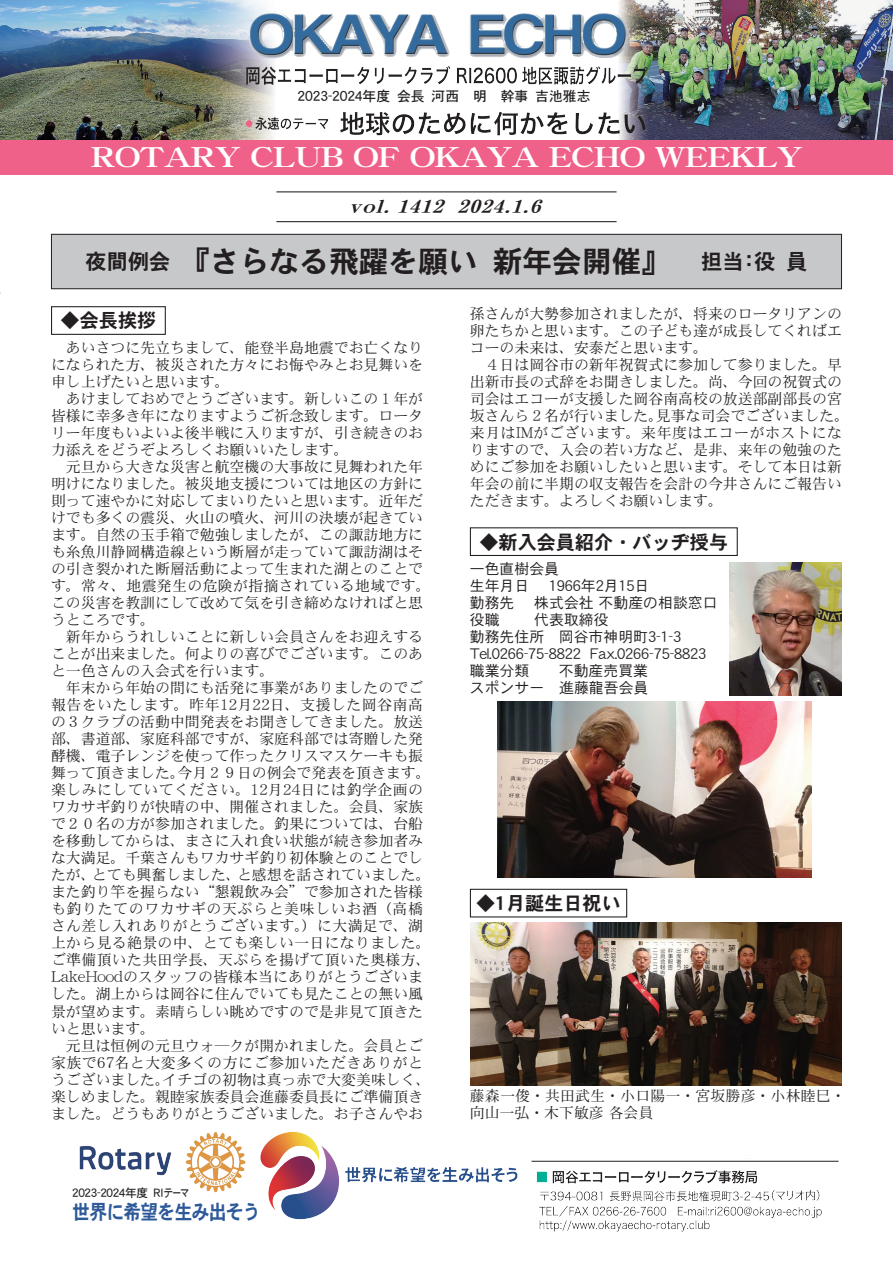
<style>
.page{position:relative;width:893px;height:1263px;background:#fff}
.page>*{position:absolute;margin:0;border:0;box-sizing:border-box;transform-origin:0 0}
.t1{font:29.7px "DFHS Gothic W7 WINP RKSJ H";color:#231f20}
.t2{font:27.6px "DFHS Mincho W9 WINP RKSJ H";color:#fff;scale:1.15 1}
.t3{font:21.3px "DFHS Gothic W7 WINP RKSJ H";color:#231f20}
.t4{font:20.25px "DFHS Gothic W7 WINP RKSJ H";letter-spacing:-.04em;color:#2d5999;scale:.88 1}
.t5{font:19.2px "DFHS Gothic W7 WINP RKSJ H";color:#231f20}
.t6{font:italic 17.55px "Motoya Mincho W5 90 msp RKSJ H";color:#231f20;scale:1.25 1}
.t7{font:14.85px/17px "DFHS Mincho W3 WINP RKSJ H";color:#231f20}
.t8{font:14.85px/17px "DFHS Gothic W3 WINP RKSJ H";color:#231f20}
.t9{font:14.85px "DFHS Mincho W3 WINP RKSJ H";letter-spacing:.025em;color:#231f20}
.t10{font:14.85px "DFHS Mincho W3 WINP RKSJ H";letter-spacing:.035em;color:#231f20}
.t11{font:14.85px "DFHS Mincho W3 WINP RKSJ H";letter-spacing:.04em;color:#231f20}
.t12{font:14.85px "DFHS Mincho W3 WINP RKSJ H";letter-spacing:.045em;color:#231f20}
.t13{font:13.8px "DFHS Gothic W5 WINP RKSJ H";color:#231f20}
.t14{font:11.7px "DFHS Gothic W5 WINP RKSJ H";letter-spacing:-.02em;color:#231f20}
</style>
<div class="page">
<img style="left:0;top:0;width:893px;height:140px">
<img style="left:79px;top:1132px;width:760px;height:100px">
<hr style="left:531px;top:1161px;width:307px;height:1px;background:#231f20">
<div style="left:0;top:140px;width:893px;height:34px;background:#f06189"></div>
<hr style="left:276px;top:191px;width:341px;height:1px;background:#231f20">
<hr style="left:276px;top:221px;width:341px;height:1px;background:#231f20">
<div style="left:51px;top:234px;width:790px;height:55px;background:#c7c8ca"></div>
<div style="left:51px;top:234px;width:791px;height:55px;border:1px solid #231f20"></div>
<div style="left:51px;top:306px;width:115px;height:29px;border:1px solid #231f20"></div>
<div style="left:470px;top:889px;width:157px;height:28px;border:1px solid #231f20"></div>
<div style="left:470px;top:527px;width:268px;height:29px;border:1px solid #231f20"></div>
<img style="left:730px;top:562px;width:111px;height:133px">
<img style="left:497px;top:702px;width:314px;height:175px">
<img style="left:471px;top:923px;width:371px;height:163px">
<p class="t13" style="left:298px;top:89px;width:94px">2023-2024年度</p>
<p class="t13" style="left:397px;top:89px;width:29px">会長</p>
<p class="t13" style="left:432px;top:89px;width:98px">河西　明　幹事</p>
<p class="t13" style="left:535px;top:89px;width:57px">吉池雅志</p>
<h2 class="t2" style="left:91px;top:143px;width:620px">ROTARY CLUB OF OKAYA ECHO WEEKLY</h2>
<p class="t6" style="left:349px;top:197px;width:33px">vol</p>
<p class="t6" style="left:383px;top:197px;width:54px">. 1412</p>
<p class="t6" style="left:457px;top:197px;width:72px">2024.1.6</p>
<h1 class="t1" style="left:493px;top:247px;width:210px">新年会開催』　</h1>
<h1 class="t1" style="left:180px;top:247px;width:299px">『さらなる飛躍を願い</h1>
<h3 class="t3" style="left:86px;top:251px;width:87px">夜間例会</h3>
<p class="t5" style="left:61px;top:311px;width:97px">◆会長挨拶</p>
<h3 class="t3" style="left:754px;top:251px;width:23px">役</h3>
<h3 class="t3" style="left:701px;top:251px;width:44px">担当</h3>
<h3 class="t3" style="left:786px;top:251px;width:23px">員</h3>
<h3 class="t3" style="left:738px;top:251px;width:23px">：</h3>
<p class="t7" style="left:470px;top:305px;width:374px">孫さんが大勢参加されましたが、将来のロータリアンの</p>
<p class="t7" style="left:470px;top:322px;width:374px">卵たちかと思います。この子ども達が成長してくればエ</p>
<p class="t7" style="left:470px;top:339px;width:240px">コーの未来は、安泰だと思います。</p>
<p class="t7" style="left:470px;top:356px;width:374px">　４日は岡谷市の新年祝賀式に参加して参りました。早</p>
<p class="t7" style="left:470px;top:373px;width:374px">出新市長の式辞をお聞きしました。尚、今回の祝賀式の</p>
<p class="t7" style="left:470px;top:390px;width:374px">司会はエコーが支援した岡谷南高校の放送部副部長の宮</p>
<p class="t7" style="left:656px;top:407px;width:195px">見事な司会でございました。</p>
<p class="t7" style="left:51px;top:339px;width:374px">　あいさつに先立ちまして、能登半島地震でお亡くなり</p>
<p class="t7" style="left:51px;top:356px;width:374px">になられた方、被災された方々にお悔やみとお見舞いを</p>
<p class="t7" style="left:51px;top:373px;width:180px">申し上げたいと思います。</p>
<p class="t7" style="left:51px;top:390px;width:374px">　あけましておめでとうございます。新しいこの１年が</p>
<p class="t7" style="left:51px;top:407px;width:374px">皆様に幸多き年になりますようご祈念致します。ロータ</p>
<p class="t7" style="left:51px;top:424px;width:374px">リー年度もいよいよ後半戦に入りますが、引き続きのお</p>
<p class="t7" style="left:51px;top:441px;width:299px">力添えをどうぞよろしくお願いいたします。</p>
<p class="t7" style="left:51px;top:458px;width:374px">　元旦から大きな災害と航空機の大事故に見舞われた年</p>
<p class="t7" style="left:51px;top:475px;width:374px">明けになりました。被災地支援については地区の方針に</p>
<p class="t7" style="left:51px;top:492px;width:374px">則って速やかに対応してまいりたいと思います。近年だ</p>
<p class="t7" style="left:51px;top:509px;width:374px">けでも多くの震災、火山の噴火、河川の決壊が起きてい</p>
<p class="t7" style="left:51px;top:526px;width:374px">ます。自然の玉手箱で勉強しましたが、この諏訪地方に</p>
<p class="t7" style="left:51px;top:543px;width:374px">も糸魚川静岡構造線という断層が走っていて諏訪湖はそ</p>
<p class="t7" style="left:51px;top:560px;width:374px">の引き裂かれた断層活動によって生まれた湖とのことで</p>
<p class="t9" style="left:51px;top:578px;width:381px">す。常々、地震発生の危険が指摘されている地域です。</p>
<p class="t7" style="left:51px;top:594px;width:374px">この災害を教訓にして改めて気を引き締めなければと思</p>
<p class="t7" style="left:51px;top:611px;width:106px">うところです。</p>
<p class="t7" style="left:51px;top:628px;width:374px">　新年からうれしいことに新しい会員さんをお迎えする</p>
<p class="t7" style="left:51px;top:645px;width:374px">ことが出来ました。何よりの喜びでございます。このあ</p>
<p class="t7" style="left:51px;top:662px;width:225px">と一色さんの入会式を行います。</p>
<p class="t7" style="left:51px;top:679px;width:374px">　年末から年始の間にも活発に事業がありましたのでご</p>
<p class="t10" style="left:51px;top:697px;width:374px">報告をいたします。昨年12月22日、支援した岡谷南高</p>
<p class="t7" style="left:51px;top:713px;width:374px">の３クラブの活動中間発表をお聞きしてきました。放送</p>
<p class="t7" style="left:51px;top:730px;width:374px">部、書道部、家庭科部ですが、家庭科部では寄贈した発</p>
<p class="t7" style="left:51px;top:747px;width:374px">酵機、電子レンジを使って作ったクリスマスケーキも振</p>
<p class="t7" style="left:178px;top:764px;width:254px">今月２９日の例会で発表を頂きます。</p>
<p class="t7" style="left:470px;top:407px;width:374px">坂さんら２名が行いました。<br>来月はIMがございます。来年度はエコーがホストになりますので、入会の若い方など、是非、来年の勉強のためにご参加をお願いしたいと思います。そして本日は新年会の前に半期の収支報告を会計の今井さんにご報告いただきます。よろしくお願いします。</p>
<p class="t5" style="left:479px;top:532px;width:250px">◆新入会員紹介・バッヂ授与</p>
<p class="t8" style="left:549px;top:560px;width:102px;text-indent:-79px">一色直樹会員<br>1966年月2 15日</p>
<p class="t8" style="left:470px;top:577px;width:61px">生年月日</p>
<p class="t8" style="left:470px;top:594px;width:249px">勤務先　株式会社不動産の相談窓口</p>
<p class="t8" style="left:470px;top:611px;width:140px">役職　　代表取締役</p>
<p class="t8" style="left:559px;top:628px;width:124px">岡谷市神明町3-1-3</p>
<p class="t8" style="left:470px;top:628px;width:76px">勤務先住所</p>
<p class="t8" style="left:544px;top:645px;width:106px;text-indent:-74px">Tel.0266-75-8822<br>　不動産売買業</p>
<p class="t8" style="left:590px;top:645px;width:117px">Fax.0266-75-8823</p>
<p class="t8" style="left:470px;top:662px;width:180px">職業分類<br>スポンサー　進藤龍吾会員</p>
<p class="t7" style="left:51px;top:764px;width:135px">舞って頂きました。</p>
<p class="t10" style="left:51px;top:782px;width:374px">楽しみにしていてください。12月24日には釣学企画の</p>
<p class="t7" style="left:51px;top:798px;width:374px">ワカサギ釣りが快晴の中、開催されました。会員、家族</p>
<p class="t7" style="left:51px;top:815px;width:374px">で２０名の方が参加されました。釣果については、台船</p>
<p class="t7" style="left:51px;top:832px;width:374px">を移動してからは、まさに入れ食い状態が続き参加者み</p>
<p class="t7" style="left:51px;top:849px;width:374px">な大満足。千葉さんもワカサギ釣り初体験とのことでし</p>
<p class="t7" style="left:237px;top:866px;width:195px">と感想を話されていました。</p>
<p class="t7" style="left:92px;top:866px;width:150px">とても興奮しました、</p>
<p class="t7" style="left:51px;top:866px;width:46px">たが、</p>
<p class="t7" style="left:51px;top:883px;width:374px">また釣り竿を握らない“懇親飲み会”で参加された皆様</p>
<p class="t12" style="left:51px;top:902px;width:373px">も釣りたてのワカサギの天ぷらと美味しいお酒（高橋</p>
<p class="t9" style="left:51px;top:919px;width:374px">さん差し入れありがとうございます。）に大満足で、湖</p>
<p class="t9" style="left:51px;top:936px;width:381px">上から見る絶景の中、とても楽しい一日になりました。</p>
<p class="t9" style="left:51px;top:953px;width:381px">ご準備頂いた共田学長、天ぷらを揚げて頂いた奥様方、</p>
<p class="t7" style="left:51px;top:969px;width:374px">LakeHoodのスタッフの皆様本当にありがとうございま</p>
<p class="t7" style="left:51px;top:986px;width:374px">した。湖上からは岡谷に住んでいても見たことの無い風</p>
<p class="t7" style="left:51px;top:1003px;width:374px">景が望めます。素晴らしい眺めですので是非見て頂きた</p>
<p class="t7" style="left:51px;top:1020px;width:106px">いと思います。</p>
<p class="t7" style="left:51px;top:1037px;width:374px">　元旦は恒例の元旦ウォ―クが開かれました。会員とご</p>
<p class="t11" style="left:51px;top:1055px;width:374px">家族で67名と大変多くの方にご参加いただきありがと</p>
<p class="t7" style="left:163px;top:1071px;width:269px">イチゴの初物は真っ赤で大変美味しく、</p>
<p class="t5" style="left:476px;top:893px;width:146px">◆1月誕生日祝い</p>
<p class="t7" style="left:51px;top:1071px;width:374px">うございました。<br>楽しめました。親睦家族委員会進藤委員長にご準備頂きました。どうもありがとうございました。お子さんやお</p>
<p class="t7" style="left:470px;top:1088px;width:377px">藤森一俊・共田武生・小口陽一・宮坂勝彦・小林睦巳・向山一弘・木下敏彦各会員</p>
<p class="t14" style="left:72px;top:1186px;width:77px">2023-2024年度</p>
<h3 class="t4" style="left:72px;top:1201px;width:216px">世界に希望を生み出そう</h3>
<p class="t14" style="left:154px;top:1186px;width:37px">RIテーマ</p>
</div>
